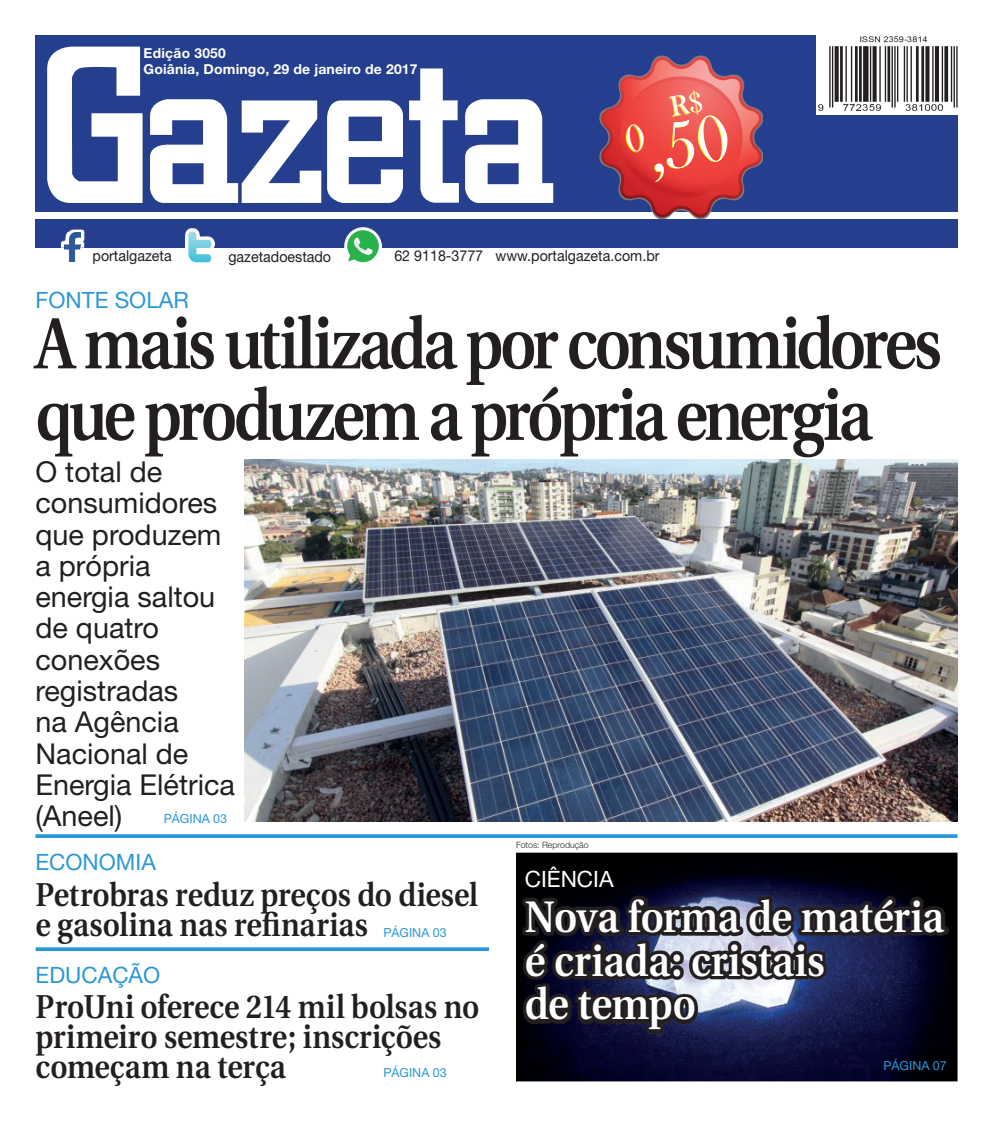
<style>
.page{position:relative;width:993px;height:1124px;background:#fff}
.page>*{position:absolute;margin:0;border:0;box-sizing:border-box;transform-origin:0 0}
.t1{font:600 72.25px/71.5px "Utopia";letter-spacing:-.055em;color:#231f20;scale:.86 1}
.t2{font:68.25px "Bask Old Face";color:#fff}
.t3{font:600 44px/43.8px "Utopia";letter-spacing:-.01em;color:#fff;scale:.91 1}
.t4{font:600 33px/30px "Utopia";color:#231f20;scale:.9 1}
.t5{font:28.75px/31.2px "Helvetica Neue";color:#231f20}
.t6{font:22.5px "Helvetica Neue";color:#2d98d4}
.t7{font:22.5px "Helvetica Neue";color:#fff}
.t8{font:15px "Helvetica Neue";color:#231f20;scale:.95 1}
.t9{font:700 13.75px/16.5px "Helvetica Neue";letter-spacing:.01em;color:#fff}
.t10{font:12.5px "Helvetica Neue";color:#2d98d4}
.t11{font:300 8.75px "Helvetica Neue";color:#231f20}
</style>
<div class="page">
<div style="left:35px;top:35px;width:922px;height:212px;background:#253f8e"></div>
<svg style="left:47px;top:47px;width:95px;height:156px"></svg>
<svg style="left:465px;top:99px;width:88px;height:104px"></svg>
<svg style="left:150px;top:99px;width:171px;height:104px"></svg>
<svg style="left:327px;top:100px;width:76px;height:103px"></svg>
<svg style="left:409px;top:68px;width:50px;height:135px"></svg>
<div style="left:35px;top:212px;width:922px;height:6px;background:#fff"></div>
<img style="left:61px;top:229px;width:23px;height:21px">
<img style="left:65px;top:233px;width:16px;height:29px">
<img style="left:185px;top:229px;width:29px;height:34px">
<img style="left:344px;top:228px;width:37px;height:35px">
<img style="left:816px;top:35px;width:141px;height:80px">
<img style="left:599px;top:56px;width:163px;height:163px">
<img style="left:599px;top:212px;width:163px;height:6px">
<hr style="left:36px;top:947px;width:453px;height:3px;background:#2d98d4">
<hr style="left:35px;top:834px;width:922px;height:3px;background:#2d98d4">
<img style="left:244px;top:459px;width:713px;height:362px">
<img style="left:516px;top:852px;width:441px;height:229px">
<img style="left:522px;top:895px;width:425px;height:137px">
<svg style="left:669px;top:89px;width:34px;height:27px"></svg>
<p class="t9" style="left:144px;top:46px;width:275px">Edição 3050<br>Goiânia, Domingo, 29 de janeiro de 2017</p>
<h2 class="t2" style="left:623px;top:125px;width:104px;rotate:-10deg"><sup>0</sup>,50</h2>
<p class="t8" style="left:92px;top:250px;width:85px">portalgazeta</p>
<p class="t8" style="left:228px;top:251px;width:110px">gazetadoestado</p>
<p class="t8" style="left:394px;top:250px;width:280px">62 9118-3777 www.portalgazeta.com.br</p>
<p class="t6" style="left:35px;top:291px;width:155px">FONTE SOLAR</p>
<h1 class="t1" style="left:35px;top:314px;width:1054px">A mais utilizada por consumidores que produzem a própria energia</h1>
<p class="t5" style="left:35px;top:459px;width:201px">O total de consumidores que produzem a própria energia saltou de quatro conexões registradas<br>na Agência<br>Nacional de<br>Energia Elétrica (Aneel)</p>
<p class="t10" style="left:164px;top:813px;width:65px">PÁGINA 03</p>
<p class="t6" style="left:35px;top:853px;width:122px">ECONOMIA</p>
<p class="t4" style="left:36px;top:882px;width:493px">Petrobras reduz preços do diesel e gasolina nas refinarias</p>
<p class="t6" style="left:36px;top:966px;width:126px">EDUCAÇÃO</p>
<p class="t4" style="left:36px;top:994px;width:494px">ProUni oferece 214 mil bolsas no primeiro semestre; inscrições começam na terça</p>
<p class="t10" style="left:383px;top:927px;width:65px">PÁGINA 03</p>
<p class="t10" style="left:383px;top:1067px;width:65px">PÁGINA 03</p>
<p class="t11" style="left:516px;top:841px;width:74px">Fotos: Reprodução</p>
<p class="t7" style="left:524px;top:870px;width:90px">CIÊNCIA</p>
<h3 class="t3" style="left:524px;top:898px;width:462px">Nova forma de matéria é criada: cristais<br>de tempo</h3>
<p class="t10" style="left:883px;top:1060px;width:65px">PÁGINA 07</p>
</div>
